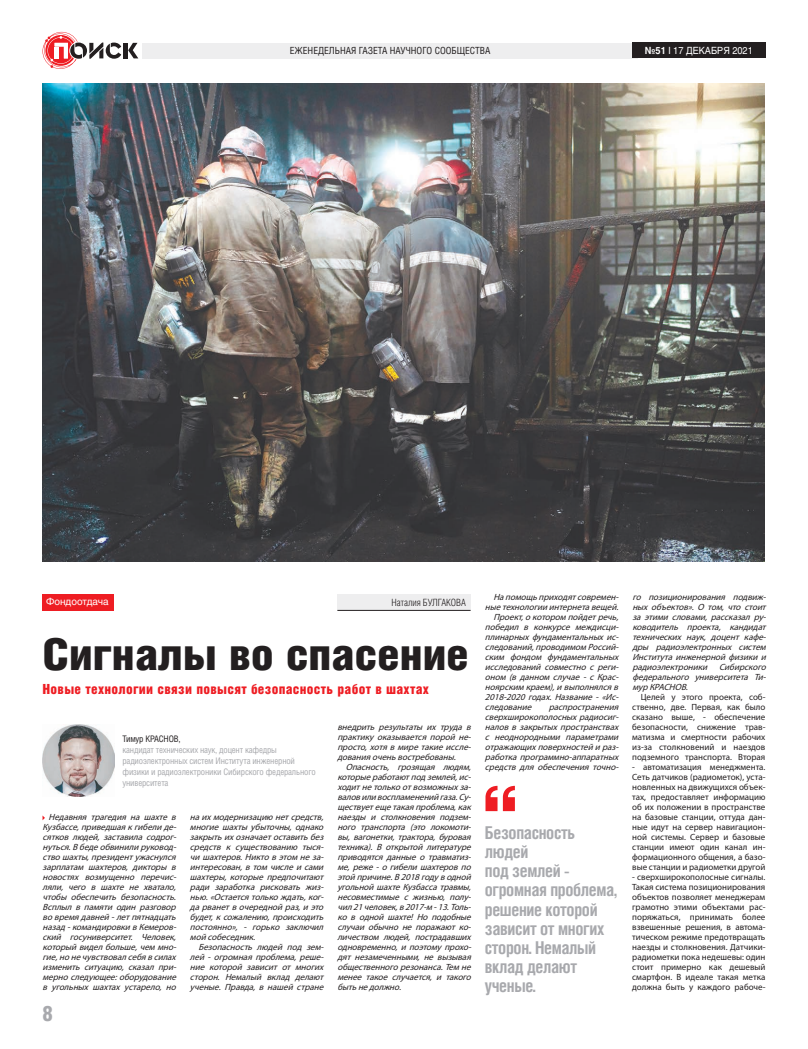
<style>
.page{position:relative;width:808px;height:1049px;background:#fff}
.page>*{position:absolute;margin:0;border:0;box-sizing:border-box;transform-origin:0 0}
.t1{font:44px "Helios Cond Black C";letter-spacing:-.01em;color:#231f20;scale:1.1 1}
.t2{font:21.1px "Helios Cond Black C";color:#a8a9ad}
.t3{font:700 17.7px/19.2px "Helios Cond C";letter-spacing:-.02em;color:#a8a9ad;scale:.96 1}
.t4{font:14px "Helios Cond Black C";letter-spacing:.02em;color:#ee1d23}
.t5{font:10px "Helios Cond Light C";color:#231f20}
.t6{font:10px "Helios C";color:#fff}
.t7{font:9.8px "Helios Cond C";color:#231f20}
.t8{font:9.8px "Helios C";color:#fff;scale:.93 1}
.t9{font:italic 9px/10px "Myriad Pro";color:#231f20}
.t10{font:9px/10px "Myriad Pro";color:#231f20;text-align:justify}
.t11{font:9px/11px "Helios Cond C";letter-spacing:-.02em;color:#a8a9ad}
.t12{font:9px "Helios Cond C";letter-spacing:-.02em;color:#231f20}
.s1{font-weight:700}
</style>
<div class="page">
<hr style="left:124px;top:43px;width:4px;height:15px;background:#231f20">
<svg style="left:128px;top:43px;width:10px;height:15px"></svg>
<svg style="left:43px;top:32px;width:78px;height:37px"></svg>
<div style="left:142px;top:43px;width:496px;height:16px;background:#eeeeef"></div>
<div style="left:632px;top:43px;width:133px;height:15px;background:#231f20"></div>
<div style="left:43px;top:594px;width:71px;height:17px;background:#ee1d23"></div>
<div style="left:337px;top:594px;width:133px;height:16px;background:#eeeeef"></div>
<hr style="left:337px;top:610px;width:134px;height:1px;background:#231f20">
<img style="left:43px;top:84px;width:722px;height:477px">
<svg style="left:485px;top:786px;width:30px;height:25px"></svg>
<img style="left:43px;top:725px;width:71px;height:72px">
<p class="t7" style="left:290px;top:45px;width:202px">ЕЖЕНЕДЕЛЬНАЯ ГАЗЕТА НАУЧНОГО СООБЩЕСТВА</p>
<p class="t8" style="left:645px;top:44px;width:118px"><span class="s1">№51</span> I 17 ДЕКАБРЯ 2021</p>
<p class="t6" style="left:46px;top:596px;width:64px">Фондоотдача</p>
<p class="t5" style="left:392px;top:597px;width:76px">Наталия БУЛГАКОВА</p>
<h1 class="t1" style="left:43px;top:629px;width:389px">Сигналы во спасение</h1>
<h3 class="t4" style="left:43px;top:681px;width:388px">Новые технологии связи повысят безопасность работ в шахтах</h3>
<p class="t12" style="left:122px;top:733px;width:60px">Тимур КРАСНОВ,</p>
<p class="t11" style="left:122px;top:744px;width:195px">кандидат технических наук, доцент кафедры радиоэлектронных систем Института инженерной физики и радиоэлектроники Сибирского федерального университета</p>
<p class="t9" style="left:43px;top:812px;width:137px;text-indent:6px">Недавняя трагед ия на шахте в<br>Кузбассе, привед шая к гибел и де&shy;сятков л юдей, заставил а содрог&shy;нуться.В беде обвинил и руковод - ство шахты, президент ужаснул ся зарпл атам шахтеров, д икторы в новостях возмущенно перечис&shy;лял и, чего в шахте не хватал о, чтобы обеспечить безопасность.<br>Вспл ыл в памяти один разговор во время давней - л ет пятнадцать назад - командировки в Кемеров&shy;ский гос университет. Чел овек, который видел бол ьше, чем мно&shy;гие, но не чувствовал себя в сил ах изменить ситуацию, сказал при&shy;мерно сл едующее: оборудование в угол ьных шахтах устарел о, но</p>
<h2 class="t2" style="left:43px;top:1001px;width:12px">8</h2>
<p class="t9" style="left:190px;top:812px;width:136px">на их модернизацию нет средств, многие шахты убыточны, однако закрыть их означает оставить без средств к существованию тыся&shy;чи шахтеров. Никто в этом не за&shy;интересован, в том числ е и сами шахтеры, которые пред почитают ради заработка рисковать жиз&shy;нью. «Остается тол ько ждать, ког&shy;да рванет в очеред ной раз, и это будет, к сожал ению, происход ить постоянно», - горько закл ючил мой собесед ник.</p>
<p class="t9" style="left:190px;top:942px;width:136px;text-indent:9px">Безопасность л юдей под зем&shy;лей - огромная проблема, реше&shy;ние которой зависит от многих сторон. Немал ый вкл ад дел ают ученые. Правда, в нашей стране</p>
<p class="t9" style="left:337px;top:722px;width:136px;text-align:justify">внедрить резул ьтаты их труда в практику оказывается порой не&shy;просто, хотя в мире такие иссл е&shy;дования очень востребованы.</p>
<p class="t9" style="left:337px;top:762px;width:137px;text-indent:9px">Опасность, грозящая л юдям, которые работают под земл ей, ис&shy;ходит не тол ько от возможных за&shy;валов ил и воспламенений газа.Су&shy;ществует еще такая пробл ема, как наезды и стол кновения подзем&shy;ного транспорта (это л окомоти&shy;вы, вагонетки, трактора, буровая техника). В открытой л итературе приводятся данные о травматиз&shy;ме, реже - о гибел и шахтеров по этой причине.В 2018 году в одной угол ьной шахте Кузбасса травмы, несовместимые с жизнью, полу&shy;чил 21 человек, в 2017-м -13.Тол ь&shy;ко в од ной шахте! Но подобные случаи обычно не поражают ко&shy;л ичеством л юдей, пострадавших одновременно, и поэтому прохо&shy;дят незамеченными, не вызывая общественного резонанса. Тем не менее такое случается, и такого быть не должно.</p>
<p class="t9" style="left:493px;top:592px;width:128px">На помощь приходят современ-</p>
<p class="t9" style="left:485px;top:602px;width:136px">ные технологии интернета вещей.</p>
<p class="t9" style="left:493px;top:612px;width:126px">Проект, о котором пойдет речь,</p>
<p class="t9" style="left:485px;top:622px;width:136px">побед ил в конкурсе межд исци-</p>
<p class="t9" style="left:485px;top:632px;width:136px">пл инарных фундаментал ьных ис-</p>
<p class="t9" style="left:485px;top:642px;width:136px">следований, проводимом Россий-</p>
<p class="t9" style="left:485px;top:652px;width:135px">ским фондом фундаментал ьных</p>
<p class="t9" style="left:485px;top:662px;width:136px">исследований совместно с реги-</p>
<p class="t9" style="left:485px;top:672px;width:136px">оном (в данном случае - с Крас-</p>
<p class="t9" style="left:485px;top:682px;width:136px">ноярским краем), и выпол нялся в</p>
<p class="t9" style="left:485px;top:692px;width:136px">2018-2020 годах. Название - «Ис-</p>
<p class="t9" style="left:485px;top:702px;width:49px">следование</p>
<p class="t9" style="left:485px;top:702px;width:136px;text-indent:64px">распространения сверхширокополосных радиосиг&shy;нал ов в закрытых пространствах с неоднородными параметрами отражающих поверхностей и раз&shy;работка программно-аппаратных средств для обеспечения точно-</p>
<h3 class="t3" style="left:485px;top:822px;width:139px">Безопасность людей<br>под землей - огромная проблема, решение которой зависит от многих сторон. Немалый вклад делают ученые.</h3>
<p class="t9" style="left:632px;top:592px;width:137px;text-align:justify">го позиционирования подвиж&shy;ных объектов». О том, что стоит за этими сл овами, рассказал ру&shy;ковод ител ь проекта, канд идат технических наук, доцент кафе&shy;дры радиоэлектронных систем Института инженерной физики и радиоэл ектроники Сибирского федерал ьного университета Ти&shy;мур КРАСНОВ.</p>
<p class="t10" style="left:632px;top:692px;width:135px;text-indent:9px">Целей у этого проекта, соб&shy;ственно, две. Первая, как было сказано выше, - обеспечение безопасности, снижение трав&shy;матизма и смертности рабочих из-за столкновений и наездов подземного транспорта. Вторая</p>
<p class="t10" style="left:632px;top:762px;width:135px">- автоматизация менеджмента.<br>Сеть датчиков (радиометок), уста&shy;новленных на движущихся объек&shy;тах, предоставляет информацию об их положении в пространстве на базовые станции, оттуда дан&shy;ные идут на сервер навигацион&shy;ной системы. Сервер и базовые станции имеют один канал ин&shy;формационного общения, а базо&shy;вые станции и радиометки другой</p>
<p class="t10" style="left:632px;top:872px;width:135px">- сверхширокополосные сигналы.<br>Такая система позиционирования объектов позволяет менеджерам грамотно этими объектами рас&shy;поряжаться, принимать более взвешенные решения, в автома&shy;тическом режиме предотвращать наезды и столкновения. Датчики&shy;радиометки пока недешевы: один стоит примерно как дешевый смартфон. В идеале такая метка должна быть у каждого рабоче-</p>
</div>
